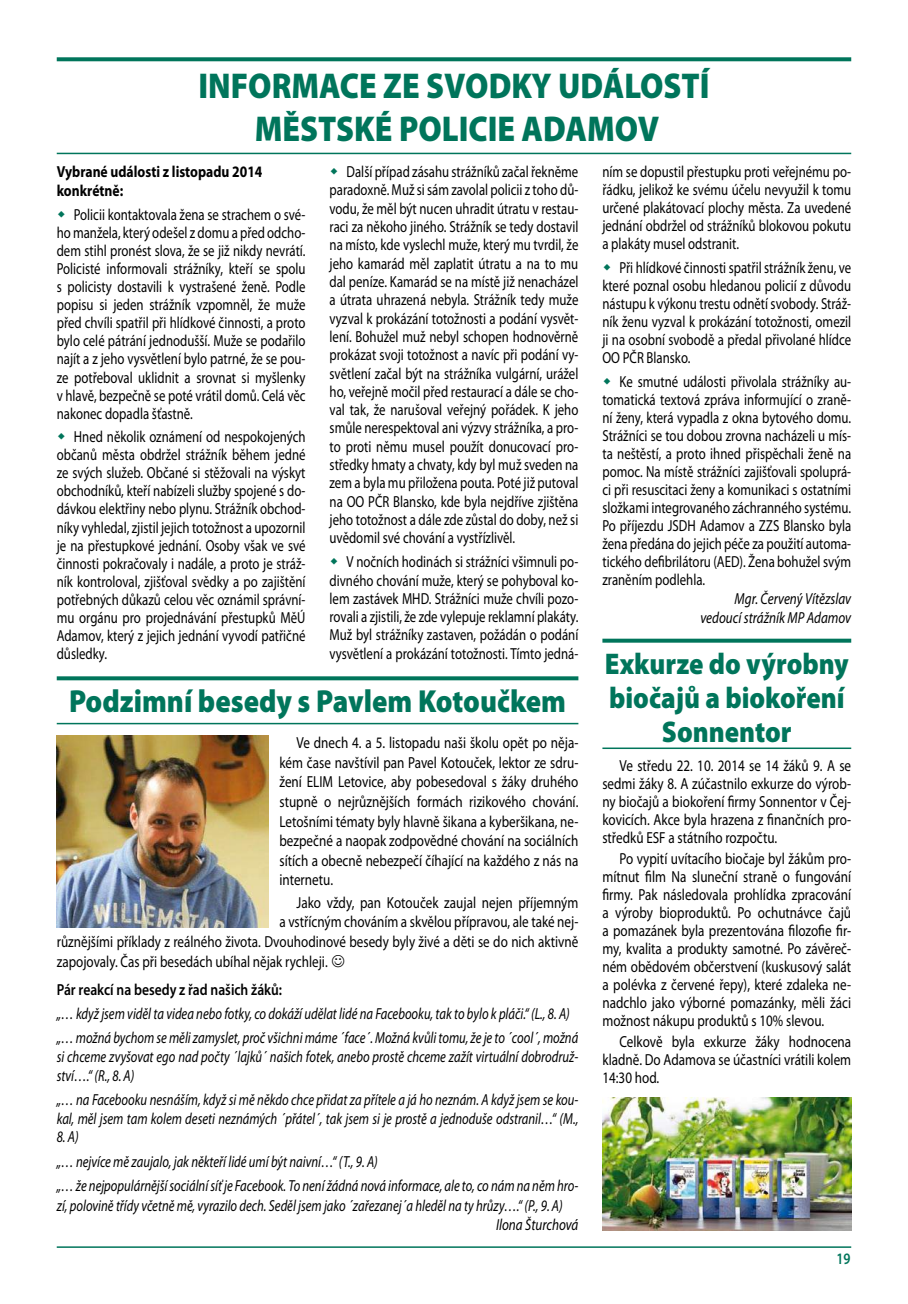
<style>
.page{position:relative;width:908px;height:1304px;background:#fff}
.page>*{position:absolute;margin:0;border:0;box-sizing:border-box;transform-origin:0 0}
.t1{font:900 36px/43.2px "Myriad Pro";color:#00755b;text-align:center;scale:.89 1}
.t2{font:900 32px "Myriad Pro";color:#00755b;scale:.89 1}
.t3{font:900 30px/34px "Myriad Pro";color:#00755b;text-align:center;scale:.89 1}
.t4{font:16px/18px "Myriad Pro";color:#000;text-align:justify;scale:.8 1}
.t5{font:16px/18px "Myriad Pro";color:#000;text-align:justify;scale:.82 1}
.t6{font:italic 16px/24.4px "Myriad Pro";color:#000;scale:.79 1}
.t7{font:italic 16px/19.2px "Myriad Pro";color:#000;text-align:right;scale:.82 1}
.t8{font:700 16px/19.2px "Myriad Pro";color:#000;scale:.85 1}
.t9{font:600 16px "Myriad Pro";color:#000;scale:.85 1}
.t10{font:600 16px "Myriad Pro";color:#00755b;scale:.82 1}
</style>
<div class="page">
<hr style="left:57px;top:1246px;width:793px;height:2px;background:#00755b">
<svg style="left:602px;top:639px;width:248px;height:4px"></svg>
<hr style="left:602px;top:747px;width:248px;height:2px;background:#00755b">
<img style="left:602px;top:1097px;width:248px;height:133px">
<svg style="left:57px;top:676px;width:521px;height:4px;background:#158068"></svg>
<hr style="left:57px;top:723px;width:521px;height:1px;background:#00755b">
<img style="left:57px;top:735px;width:211px;height:193px">
<svg style="left:57px;top:57px;width:793px;height:4px;background:#127f67"></svg>
<hr style="left:57px;top:153px;width:793px;height:1px;background:#00755b">
<h1 class="t1" style="left:198px;top:63px;width:575px">INFORMACE ZE SVODKY UDÁLOSTÍ<br>MĚSTSKÉ POLICIE ADAMOV</h1>
<p class="t8" style="left:57px;top:162px;width:243px">Vybrané události z listopadu 2014 konkrétně:</p>
<p class="t4" style="left:57px;top:205px;width:312px;text-indent:17px">Policii kontaktovala žena se strachem o své&shy;ho manžela, který odešel z domu a před odcho&shy;dem stihl pronést slova, že se již nikdy nevrátí.<br>Policisté informovali strážníky, kteří se spolu s policisty dostavili k vystrašené ženě. Podle popisu si jeden strážník vzpomněl, že muže před chvíli spatřil při hlídkové činnosti, a proto bylo celé pátrání jednodušší. Muže se podařilo najít a z jeho vysvětlení bylo patrné, že se pou&shy;ze potřeboval uklidnit a srovnat si myšlenky v hlavě, bezpečně se poté vrátil domů. Celá věc nakonec dopadla šťastně.</p>
<p class="t4" style="left:57px;top:428px;width:312px;text-indent:17px">Hned několik oznámení od nespokojených občanů města obdržel strážník během jedné ze svých služeb. Občané si stěžovali na výskyt obchodníků, kteří nabízeli služby spojené s do&shy;dávkou elektřiny nebo plynu. Strážník obchod&shy;níky vyhledal, zjistil jejich totožnost a upozornil je na přestupkové jednání. Osoby však ve své činnosti pokračovaly i nadále, a proto je stráž&shy;ník kontroloval, zjišťoval svědky a po zajištění potřebných důkazů celou věc oznámil správní&shy;mu orgánu pro projednávání přestupků MěÚ Adamov, který z jejich jednání vyvodí patřičné důsledky.</p>
<p class="t4" style="left:329px;top:162px;width:312px;text-indent:17px">Další případ zásahu strážníků začal řekněme paradoxně. Muž si sám zavolal policii z toho dů&shy;vodu, že měl být nucen uhradit útratu v restau&shy;raci za někoho jiného. Strážník se tedy dostavil na místo, kde vyslechl muže, který mu tvrdil, že jeho kamarád měl zaplatit útratu a na to mu dal peníze. Kamarád se na místě již nenacházel a útrata uhrazená nebyla. Strážník tedy muže vyzval k prokázání totožnosti a podání vysvět&shy;lení. Bohužel muž nebyl schopen hodnověrně prokázat svoji totožnost a navíc při podání vy&shy;světlení začal být na strážníka vulgární, urážel ho, veřejně močil před restaurací a dále se cho&shy;val tak, že narušoval veřejný pořádek. K jeho smůle nerespektoval ani výzvy strážníka, a pro&shy;to proti němu musel použít donucovací pro&shy;středky hmaty a chvaty, kdy byl muž sveden na zem a byla mu přiložena pouta. Poté již putoval na OO PČR Blansko, kde byla nejdříve zjištěna jeho totožnost a dále zde zůstal do doby, než si uvědomil své chování a vystřízlivěl.</p>
<p class="t4" style="left:329px;top:552px;width:312px;text-indent:17px">V nočních hodinách si strážníci všimnuli po&shy;divného chování muže, který se pohyboval ko&shy;lem zastávek MHD. Strážníci muže chvíli pozo&shy;rovali a zjistili, že zde vylepuje reklamní plakáty.<br>Muž byl strážníky zastaven, požádán o podání vysvětlení a prokázání totožnosti. Tímto jedná-</p>
<p class="t4" style="left:602px;top:163px;width:312px">ním se dopustil přestupku proti veřejnému po&shy;řádku, jelikož ke svému účelu nevyužil k tomu určené plakátovací plochy města. Za uvedené jednání obdržel od strážníků blokovou pokutu a plakáty musel odstranit.</p>
<p class="t4" style="left:602px;top:258px;width:312px;text-indent:17px">Při hlídkové činnosti spatřil strážník ženu, ve které poznal osobu hledanou policií z důvodu nástupu k výkonu trestu odnětí svobody. Stráž&shy;ník ženu vyzval k prokázání totožnosti, omezil ji na osobní svobodě a předal přivolané hlídce OO PČR Blansko.</p>
<p class="t4" style="left:602px;top:372px;width:312px;text-indent:17px">Ke smutné události přivolala strážníky au&shy;tomatická textová zpráva informující o zraně&shy;ní ženy, která vypadla z okna bytového domu.<br>Strážníci se tou dobou zrovna nacházeli u mís&shy;ta neštěstí, a proto ihned přispěchali ženě na pomoc. Na místě strážníci zajišťovali spoluprá&shy;ci při resuscitaci ženy a komunikaci s ostatními složkami integrovaného záchranného systému.<br>Po příjezdu JSDH Adamov a ZZS Blansko byla žena předána do jejich péče za použití automa&shy;tického defibrilátoru (AED). Žena bohužel svým zraněním podlehla.</p>
<p class="t7" style="left:700px;top:588px;width:185px">Mgr. Červený Vítězslav vedoucí strážník MP Adamov</p>
<h3 class="t3" style="left:604px;top:646px;width:275px">Exkurze do výrobny biočajů a biokoření<br>Sonnentor</h3>
<p class="t5" style="left:602px;top:757px;width:305px;text-indent:17px">Ve středu 22. 10. 2014 se 14 žáků 9. A se sedmi žáky 8. A zúčastnilo exkurze do výrob&shy;ny biočajů a biokoření firmy Sonnentor v Čej&shy;kovicích. Akce byla hrazena z finančních pro&shy;středků ESF a státního rozpočtu.</p>
<p class="t5" style="left:602px;top:849px;width:305px;text-indent:17px">Po vypití uvítacího biočaje byl žákům pro&shy;mítnut film Na sluneční straně o fungování firmy. Pak následovala prohlídka zpracování a výroby bioproduktů. Po ochutnávce čajů a pomazánek byla prezentována filozofie fir&shy;my, kvalita a produkty samotné. Po závěreč&shy;ném obědovém občerstvení (kuskusový salát a polévka z červené řepy), které zdaleka ne&shy;nadchlo jako výborné pomazánky, měli žáci možnost nákupu produktů s 10% slevou.</p>
<p class="t5" style="left:602px;top:1032px;width:305px;text-indent:17px">Celkově byla exkurze žáky hodnocena kladně. Do Adamova se účastníci vrátili kolem 14:30 hod.</p>
<h2 class="t2" style="left:69px;top:679px;width:559px">Podzimní besedy s Pavlem Kotoučkem</h2>
<p class="t5" style="left:279px;top:733px;width:366px;line-height:19.6px;text-indent:17px">Ve dnech 4. a 5. listopadu naši školu opět po něja&shy;kém čase navštívil pan Pavel Kotouček, lektor ze sdru&shy;žení ELIM Letovice, aby pobesedoval s žáky druhého stupně o nejrůznějších formách rizikového chování.<br>Letošními tématy byly hlavně šikana a kyberšikana, ne&shy;bezpečné a naopak zodpovědné chování na sociálních sítích a obecně nebezpečí číhající na každého z nás na internetu.</p>
<p class="t5" style="left:296px;top:893px;width:345px">Jako vždy, pan Kotouček zaujal nejen příjemným</p>
<p class="t5" style="left:279px;top:913px;width:366px">a vstřícným chováním a skvělou přípravou, ale také nej-</p>
<p class="t5" style="left:57px;top:932px;width:637px">různějšími příklady z reálného života. Dvouhodinové besedy byly živé a děti se do nich aktivně</p>
<p class="t5" style="left:57px;top:952px;width:332px">zapojovaly. Čas při besedách ubíhal nějak rychleji.</p>
<p class="t9" style="left:57px;top:979px;width:266px">Pár reakcí na besedy z řad našich žáků:</p>
<p class="t6" style="left:57px;top:1001px;width:661px">„… když jsem viděl ta videa nebo fotky, co dokáží udělat lidé na Facebooku, tak to bylo k pláči.“ (L., 8. A) „… možná bychom se měli zamyslet, proč všichni máme ´face´. Možná kvůli tomu, že je to ´cool´, možná</p>
<p class="t6" style="left:57px;top:1047px;width:661px;line-height:18.6px">si chceme zvyšovat ego nad počty ´lajků´ našich fotek, anebo prostě chceme zažít virtuální dobrodruž&shy;ství….“ (R., 8. A)</p>
<p class="t6" style="left:57px;top:1090px;width:661px;line-height:18.6px">„… na Facebooku nesnáším, když si mě někdo chce přidat za přítele a já ho neznám. A když jsem se kou&shy;kal, měl jsem tam kolem deseti neznámých ´přátel´, tak jsem si je prostě a jednoduše odstranil…“ (M.,</p>
<p class="t6" style="left:57px;top:1125px;width:661px">8. A)<br>„… nejvíce mě zaujalo, jak někteří lidé umí být naivní…“ (T., 9. A)<br>„… že nejpopulárnější sociální síť je Facebook. To není žádná nová informace, ale to, co nám na něm hro-</p>
<p class="t6" style="left:496px;top:1195px;width:106px;line-height:19.2px;text-indent:-439px">zí, polovině třídy včetně mě, vyrazilo dech. Seděl jsem jako ´zařezanej´a hleděl na ty hrůzy….“ (P., 9. A)<br>Ilona Šturchová</p>
<p class="t10" style="left:836px;top:1249px;width:19px">19</p>
</div>
